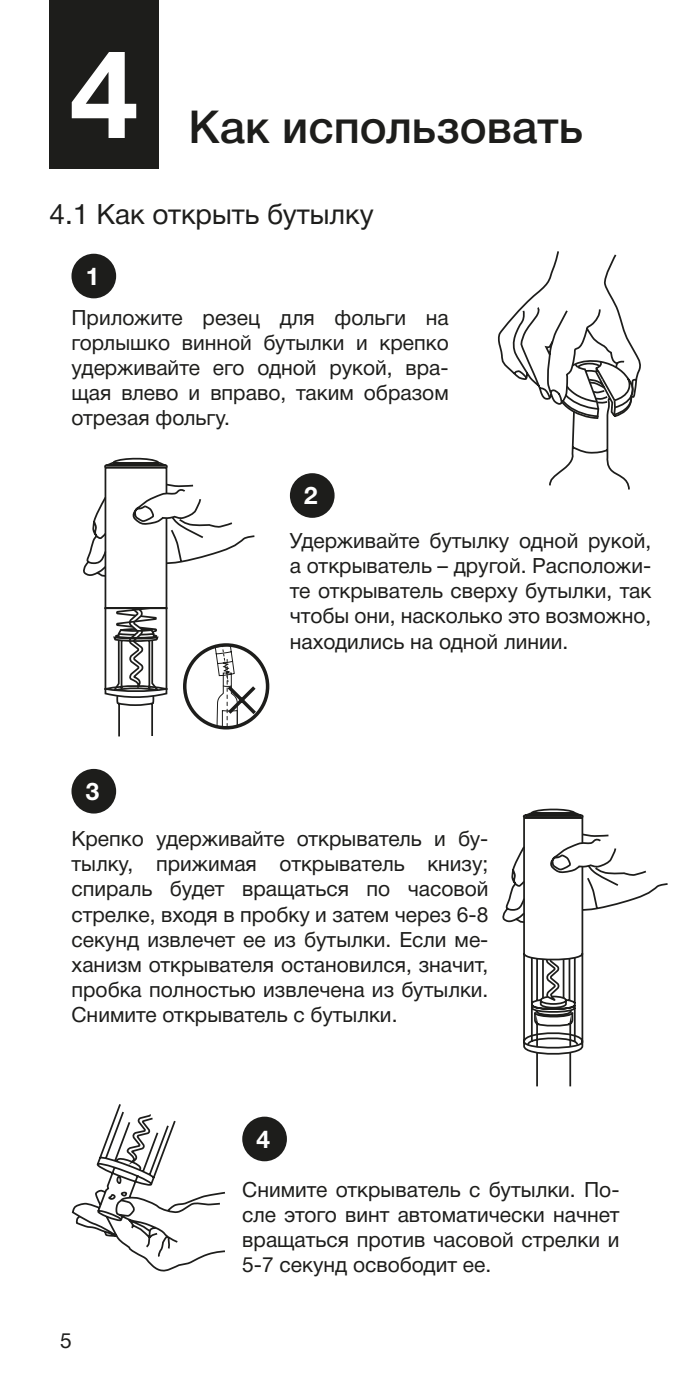
<style>
.page{position:relative;width:695px;height:1389px;background:#fff}
.page>*{position:absolute;margin:0;border:0;box-sizing:border-box;transform-origin:0 0}
.Номер_главы{font:700 122.5px "Helvetica Neue Cyr";color:#fff}
.Заголовок_1{font:500 45.5px "Helvetica Neue Cyr";color:#1d1d1b}
.Заголовок_2{font:28px "Helvetica Neue Cyr";color:#1d1d1b}
.Номер_параграфа{font:700 24.5px "Helvetica Neue Cyr";color:#fff}
.Абзац{font:21px/25.2px "Helvetica Neue Cyr";color:#1d1d1b;text-align:justify}
.Номер_страницы{font:21px "Helvetica Neue Cyr";color:#1d1d1b}
</style>
<div class="page">
<div style="left:50px;top:0;width:109px;height:169px;background:#1d1d1b"></div>
<div style="left:71px;top:254px;width:45px;height:44px;background:#1d1d1b;border-radius:50%"></div>
<div style="left:71px;top:769px;width:45px;height:45px;background:#1d1d1b;border-radius:50%"></div>
<div style="left:242px;top:1117px;width:45px;height:44px;background:#1d1d1b;border-radius:50%"></div>
<div style="left:290px;top:473px;width:44px;height:45px;background:#1d1d1b;border-radius:50%"></div>
<svg style="left:497px;top:251px;width:144px;height:239px"></svg>
<svg style="left:83px;top:484px;width:172px;height:253px"></svg>
<svg style="left:99px;top:457px;width:74px;height:248px"></svg>
<div style="left:183px;top:643px;width:86px;height:87px;border:4px solid #1d1d1b;border-radius:50%"></div>
<svg style="left:214px;top:644px;width:46px;height:84px"></svg>
<svg style="left:502px;top:808px;width:166px;height:279px"></svg>
<svg style="left:71px;top:1104px;width:154px;height:168px"></svg>
<p class="Номер_главы" style="left:70px;top:27px;width:70px">4</p>
<p class="Заголовок_1" style="left:189px;top:102px;width:396px">Как использовать</p>
<p class="Заголовок_2" style="left:50px;top:199px;width:325px">4.1 Как открыть бутылку</p>
<p class="Номер_параграфа" style="left:86px;top:263px;width:15px">1</p>
<p class="Абзац" style="left:71px;top:305px;width:379px">Приложите резец для фольги на горлышко винной бутылки и крепко удерживайте его одной рукой, вра&shy;щая влево и вправо, таким образом отрезая фольгу.</p>
<p class="Номер_параграфа" style="left:304px;top:482px;width:15px">2</p>
<p class="Номер_параграфа" style="left:86px;top:778px;width:15px">3</p>
<p class="Абзац" style="left:290px;top:528px;width:363px">Удерживайте бутылку одной рукой, а открыватель – другой. Расположи&shy;те открыватель сверху бутылки, так чтобы они, насколько это возможно, находились на одной линии.</p>
<p class="Абзац" style="left:71px;top:826px;width:418px">Крепко удерживайте открыватель и бу&shy;тылку, прижимая открыватель книзу; спираль будет вращаться по часовой стрелке, входя в пробку и затем через 6-8 секунд извлечет ее из бутылки. Если ме&shy;ханизм открывателя остановился, значит, пробка полностью извлечена из бутылки.<br>Снимите открыватель с бутылки.</p>
<p class="Номер_параграфа" style="left:256px;top:1126px;width:15px">4</p>
<p class="Номер_страницы" style="left:60px;top:1329px;width:13px">5</p>
<p class="Абзац" style="left:242px;top:1177px;width:379px">Снимите открыватель с бутылки. По&shy;сле этого винт автоматически начнет вращаться против часовой стрелки и 5-7 секунд освободит ее.</p>
</div>
